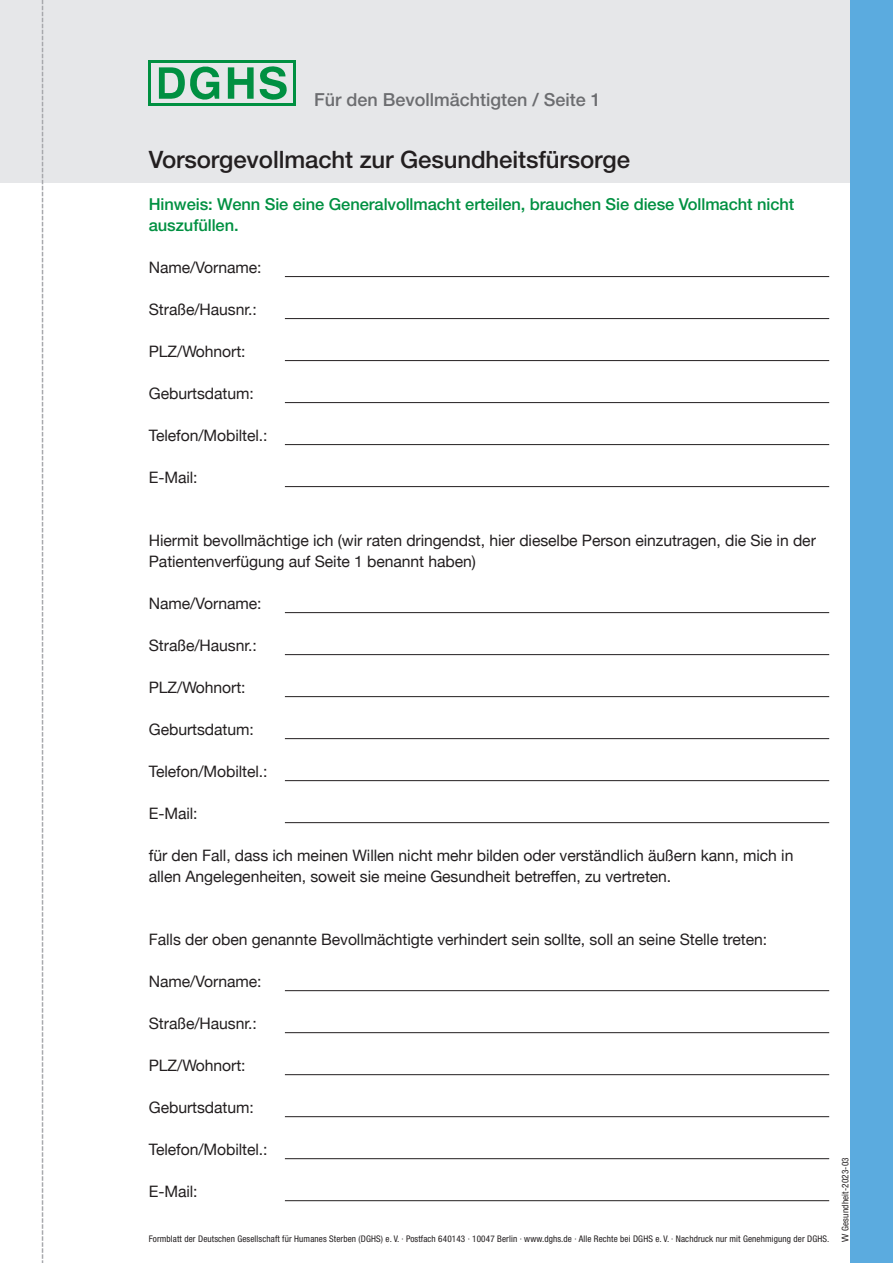
<style>
.page{position:relative;width:893px;height:1263px;background:#fff}
.page>*{position:absolute;margin:0;border:0;box-sizing:border-box;transform-origin:0 0}
.t1{font:500 24px "Helvetica Neue";letter-spacing:-.005em;color:#231f20}
.t2{font:500 18px "Helvetica Neue";color:#6c6d70}
.t3{font:500 16.5px/21px "Helvetica Neue";letter-spacing:-.005em;color:#009041}
.t4{font:15.75px/21px "Helvetica Neue";letter-spacing:-.005em;color:#231f20}
.t5{font:condensed 9.15px "Helvetica Neue";letter-spacing:.015em;color:#231f20}
</style>
<div class="page">
<div style="left:0;top:0;width:893px;height:182px;background:#e6e7e9"></div>
<svg style="left:42px;top:0;width:1px;height:1263px"></svg>
<hr style="left:285px;top:276px;width:544px;height:1px;background:#231f20">
<hr style="left:285px;top:318px;width:544px;height:1px;background:#231f20">
<hr style="left:285px;top:360px;width:544px;height:1px;background:#231f20">
<hr style="left:285px;top:402px;width:544px;height:1px;background:#231f20">
<hr style="left:285px;top:444px;width:544px;height:1px;background:#231f20">
<hr style="left:285px;top:486px;width:544px;height:1px;background:#231f20">
<hr style="left:285px;top:612px;width:544px;height:1px;background:#231f20">
<hr style="left:285px;top:654px;width:544px;height:1px;background:#231f20">
<hr style="left:285px;top:696px;width:544px;height:1px;background:#231f20">
<hr style="left:285px;top:738px;width:544px;height:1px;background:#231f20">
<hr style="left:285px;top:780px;width:544px;height:1px;background:#231f20">
<hr style="left:285px;top:822px;width:544px;height:1px;background:#231f20">
<hr style="left:285px;top:990px;width:544px;height:1px;background:#231f20">
<hr style="left:285px;top:1032px;width:544px;height:1px;background:#231f20">
<hr style="left:285px;top:1074px;width:544px;height:1px;background:#231f20">
<hr style="left:285px;top:1116px;width:544px;height:1px;background:#231f20">
<hr style="left:285px;top:1158px;width:544px;height:1px;background:#231f20">
<hr style="left:285px;top:1200px;width:544px;height:1px;background:#231f20">
<div style="left:850px;top:0;width:43px;height:1263px;background:#5babdf"></div>
<svg style="left:228px;top:66px;width:59px;height:34px"></svg>
<svg style="left:159px;top:66px;width:60px;height:34px"></svg>
<hr style="left:149px;top:60px;width:147px;height:3px;background:#009041">
<hr style="left:149px;top:103px;width:147px;height:3px;background:#009041">
<hr style="left:293px;top:60px;width:3px;height:46px;background:#009041">
<hr style="left:148px;top:60px;width:3px;height:46px;background:#009041">
<p class="t2" style="left:314px;top:93px;width:288px">Für den Bevollmächtigten / Seite 1</p>
<p class="t1" style="left:149px;top:151px;width:483px">Vorsorgevollmacht zur Gesundheitsfürsorge</p>
<p class="t3" style="left:149px;top:195px;width:647px">Hinweis: Wenn Sie eine Generalvollmacht erteilen, brauchen Sie diese Vollmacht nicht auszufüllen.</p>
<p class="t4" style="left:149px;top:257px;width:114px">Name/Vorname:</p>
<p class="t4" style="left:149px;top:299px;width:109px">Straße/Hausnr.:</p>
<p class="t4" style="left:149px;top:341px;width:98px">PLZ/Wohnort:</p>
<p class="t4" style="left:149px;top:383px;width:106px">Geburtsdatum:</p>
<p class="t4" style="left:149px;top:425px;width:120px">Telefon/Mobiltel.:</p>
<p class="t4" style="left:149px;top:467px;width:50px">E-Mail:</p>
<p class="t4" style="left:149px;top:530px;width:669px">Hiermit bevollmächtige ich (wir raten dringendst, hier dieselbe Person einzutragen, die Sie in der<br>Patientenverfügung auf Seite 1 benannt haben)</p>
<p class="t4" style="left:149px;top:593px;width:114px">Name/Vorname:</p>
<p class="t4" style="left:149px;top:635px;width:109px">Straße/Hausnr.:</p>
<p class="t4" style="left:149px;top:677px;width:98px">PLZ/Wohnort:</p>
<p class="t4" style="left:149px;top:719px;width:106px">Geburtsdatum:</p>
<p class="t4" style="left:149px;top:761px;width:120px">Telefon/Mobiltel.:</p>
<p class="t4" style="left:149px;top:803px;width:50px">E-Mail:</p>
<p class="t4" style="left:149px;top:845px;width:646px">für den Fall, dass ich meinen Willen nicht mehr bilden oder verständlich äußern kann, mich in allen Angelegenheiten, soweit sie meine Gesundheit betreffen, zu vertreten.</p>
<p class="t4" style="left:149px;top:929px;width:620px">Falls der oben genannte Bevollmächtigte verhindert sein sollte, soll an seine Stelle treten:</p>
<p class="t4" style="left:149px;top:971px;width:114px">Name/Vorname:</p>
<p class="t4" style="left:149px;top:1013px;width:109px">Straße/Hausnr.:</p>
<p class="t4" style="left:149px;top:1055px;width:98px">PLZ/Wohnort:</p>
<p class="t4" style="left:149px;top:1097px;width:106px">Geburtsdatum:</p>
<p class="t4" style="left:149px;top:1139px;width:120px">Telefon/Mobiltel.:</p>
<p class="t4" style="left:149px;top:1181px;width:50px">E-Mail:</p>
<p class="t5" style="left:149px;top:1235px;width:682px">Formblatt der Deutschen Gesellschaft für Humanes Sterben (DGHS) e. V. · Postfach 640143 · 10047 Berlin · www.dghs.de · Alle Rechte bei DGHS e. V. · Nachdruck nur mit Genehmigung der DGHS.</p>
<p class="t5" style="left:842px;top:1242px;width:86px;rotate:-90deg">VV Gesundheit-2023-03</p>
</div>
